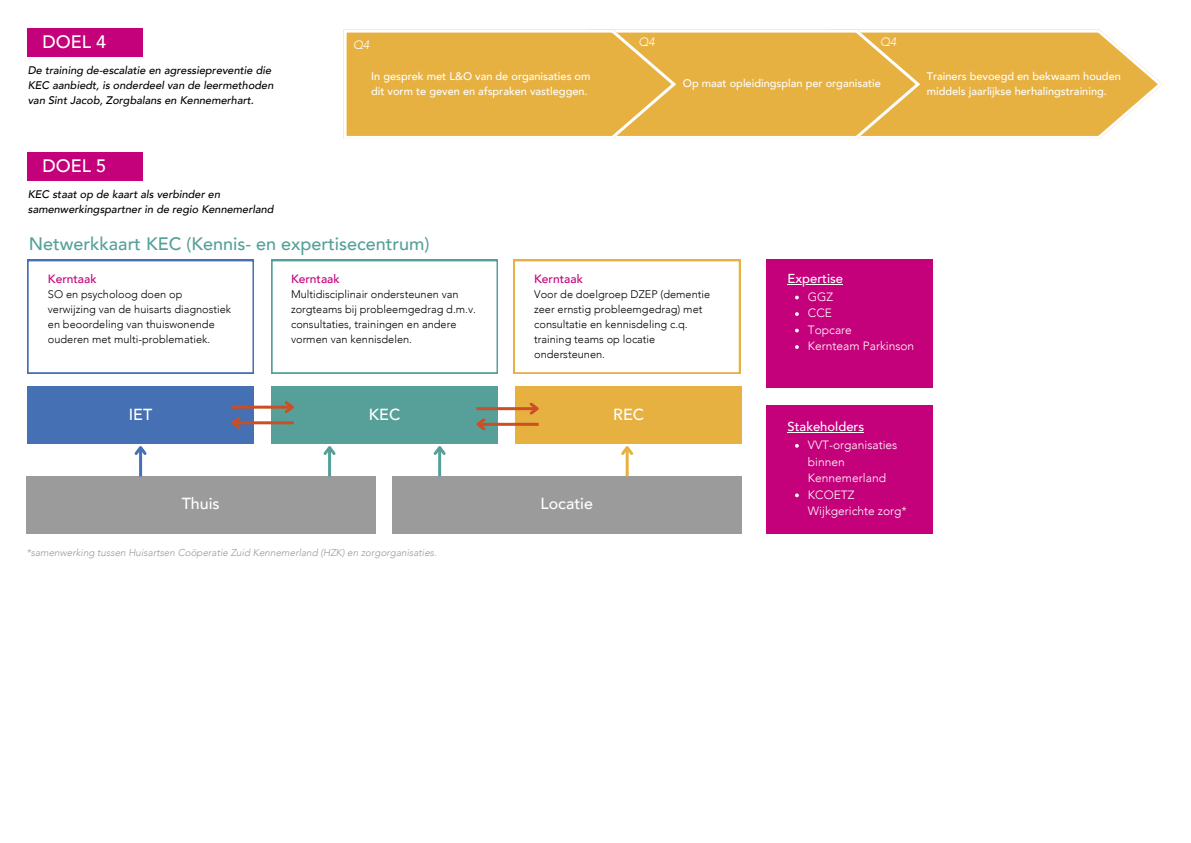
<style>
.page{position:relative;width:1191px;height:843px;background:#fff}
.page>*{position:absolute;margin:0;border:0;box-sizing:border-box;transform-origin:0 0}
.t1{font:500 18px "Avenir";color:#56a099}
.t2{font:500 18px "Avenir";color:#fff}
.t3{font:500 16px "Avenir";color:#fff}
.t4{font:500 13px "Avenir";color:#fff}
.t5{font:300 12px/16.5px "Avenir";color:#fff}
.t6{font:500 12px "Avenir";color:#c4007a}
.t7{font:italic 300 12px "Avenir";color:#fff}
.t8{font:300 11px/15px "Avenir";color:#000}
.t9{font:italic 500 11px/15px "Avenir";color:#000}
.t10{font:500 11px/15px "Avenir";color:#fff}
.t11{font:italic 300 10px "Avenir";color:#9b9b9b}
</style>
<div class="page">
<div style="left:27px;top:28px;width:116px;height:29px;background:#c4007a"></div>
<svg style="left:343px;top:30px;width:819px;height:109px;background:#e9b955"></svg>
<div style="left:27px;top:152px;width:116px;height:29px;background:#c4007a"></div>
<svg style="left:27px;top:260px;width:227px;height:113px"></svg>
<svg style="left:271px;top:260px;width:227px;height:113px"></svg>
<svg style="left:513px;top:260px;width:227px;height:113px"></svg>
<div style="left:26px;top:476px;width:349px;height:57px;background:#9b9b9b"></div>
<div style="left:392px;top:476px;width:349px;height:57px;background:#9b9b9b"></div>
<div style="left:766px;top:260px;width:166px;height:127px;background:#c4007a"></div>
<div style="left:766px;top:405px;width:166px;height:128px;background:#c4007a"></div>
<hr style="left:231px;top:405px;width:61px;height:3px;background:#cb4f24">
<hr style="left:233px;top:421px;width:61px;height:3px;background:#cb4f24">
<hr style="left:476px;top:407px;width:61px;height:3px;background:#cb4f24">
<hr style="left:478px;top:422px;width:60px;height:3px;background:#cb4f24">
<hr style="left:139px;top:447px;width:3px;height:29px;background:#4570b4">
<svg style="left:27px;top:386px;width:227px;height:71px"></svg>
<hr style="left:328px;top:447px;width:3px;height:29px;background:#56a099">
<hr style="left:438px;top:447px;width:3px;height:29px;background:#56a099">
<svg style="left:271px;top:386px;width:227px;height:71px"></svg>
<hr style="left:625px;top:447px;width:3px;height:29px;background:#e7b142">
<svg style="left:515px;top:386px;width:226px;height:71px"></svg>
<h1 class="t2" style="left:43px;top:30px;width:65px">DOEL 4</h1>
<p class="t9" style="left:28px;top:63px;width:247px">De training de-escalatie en agressiepreventie die<br>KEC aanbiedt, is onderdeel van de leermethoden van Sint Jacob, Zorgbalans en Kennemerhart.</p>
<h5 class="t10" style="left:371px;top:68px;width:221px">In gesprek met L&amp;O van de organisaties om dit vorm te geven en afspraken vastleggen.</h5>
<p class="t10" style="left:926px;top:68px;width:196px">Trainers bevoegd en bekwaam houden middels jaarlijkse herhalingstraining.</p>
<h5 class="t7" style="left:353px;top:37px;width:18px">Q4</h5>
<p class="t7" style="left:638px;top:34px;width:18px">Q4</p>
<p class="t7" style="left:880px;top:34px;width:18px">Q4</p>
<h5 class="t10" style="left:682px;top:76px;width:199px">Op maat opleidingsplan per organisatie</h5>
<p class="t2" style="left:43px;top:154px;width:65px">DOEL 5</p>
<h2 class="t9" style="left:28px;top:187px;width:247px">KEC staat op de kaart als verbinder en samenwerkingspartner in de regio Kennemerland</h2>
<p class="t1" style="left:29px;top:232px;width:402px">Netwerkkaart KEC (Kennis- en expertisecentrum)</p>
<p class="t6" style="left:48px;top:271px;width:50px">Kerntaak</p>
<p class="t8" style="left:48px;top:287px;width:185px">SO en psycholoog doen op verwijzing van de huisarts diagnostiek en beoordeling van thuiswonende ouderen met multi-problematiek.</p>
<p class="t6" style="left:291px;top:271px;width:50px">Kerntaak</p>
<p class="t8" style="left:291px;top:287px;width:186px">Multidisciplinair ondersteunen van zorgteams bij probleemgedrag d.m.v. consultaties, trainingen en andere vormen van kennisdelen.</p>
<p class="t6" style="left:534px;top:271px;width:50px">Kerntaak</p>
<p class="t8" style="left:534px;top:287px;width:177px">Voor de doelgroep DZEP (dementie zeer ernstig probleemgedrag) met consultatie en kennisdeling c.q. training teams op locatie ondersteunen.</p>
<h3 class="t3" style="left:129px;top:403px;width:25px">IET</h3>
<h3 class="t3" style="left:369px;top:403px;width:33px">KEC</h3>
<h3 class="t3" style="left:613px;top:403px;width:32px">REC</h3>
<h4 class="t3" style="left:182px;top:493px;width:39px">Thuis</h4>
<h4 class="t3" style="left:540px;top:493px;width:54px">Locatie</h4>
<h1 class="t11" style="left:26px;top:545px;width:412px">*samenwerking tussen Huisartsen Coöperatie Zuid Kennemerland (HZK) en zorgorganisaties.</h1>
<h6 class="t4" style="left:787px;top:270px;width:57px">Expertise</h6>
<p class="t5" style="left:807px;top:289px;width:27px">GGZ</p>
<p class="t5" style="left:807px;top:305px;width:26px">CCE</p>
<p class="t5" style="left:807px;top:322px;width:46px">Topcare</p>
<p class="t5" style="left:807px;top:338px;width:108px">Kernteam Parkinson</p>
<h6 class="t4" style="left:787px;top:418px;width:78px">Stakeholders</h6>
<p class="t5" style="left:807px;top:437px;width:91px">VVT-organisaties binnen<br>Kennemerland</p>
<p class="t5" style="left:807px;top:486px;width:100px">KCOETZ<br>Wijkgerichte zorg*</p>
</div>
